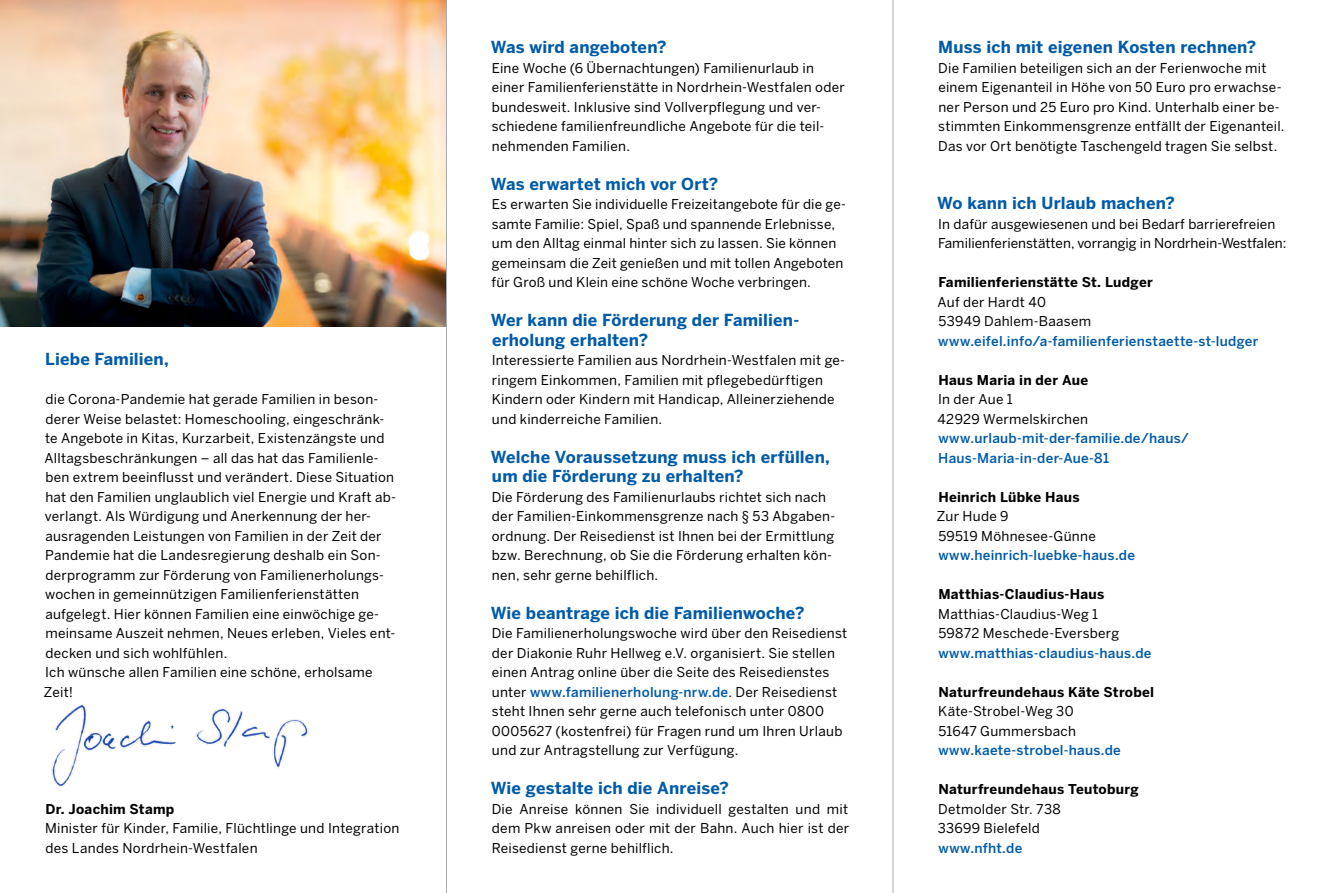
<style>
.page{position:relative;width:1331px;height:893px;background:#fff}
.page>*{position:absolute;margin:0;border:0;box-sizing:border-box;transform-origin:0 0}
.t1{font:700 16.5px/19.5px "Benton Sans";letter-spacing:.01em;color:#005ba9}
.t2{font:13.5px/19.5px "Benton Sans";letter-spacing:.015em;color:#000}
.t3{font:500 13.5px/19.5px "Benton Sans";letter-spacing:.02em;color:#005ba9}
.t4{font:700 13.5px "Benton Sans";letter-spacing:.02em;color:#000}
.s1{font-weight:500;color:#005ba9}
</style>
<div class="page">
<img style="left:51px;top:704px;width:258px;height:83px">
<img style="left:0;top:0;width:446px;height:326px">
<hr style="left:446px;top:0;width:1px;height:893px;background:#abacac">
<hr style="left:893px;top:0;width:1px;height:893px;background:#abacac">
<p class="t1" style="left:45px;top:349px;width:125px">Liebe Familien,</p>
<p class="t2" style="left:44px;top:389px;width:354px">die Corona-Pandemie hat gerade Familien in beson&shy;derer Weise belastet: Homeschooling, eingeschränk&shy;te Angebote in Kitas, Kurzarbeit, Existenzängste und Alltagsbeschränkungen – all das hat das Familienle&shy;ben extrem beeinflusst und verändert. Diese Situation hat den Familien unglaublich viel Energie und Kraft ab&shy;verlangt. Als Würdigung und Anerkennung der her&shy;ausragenden Leistungen von Familien in der Zeit der Pandemie hat die Landesregierung deshalb ein Son&shy;derprogramm zur Förderung von Familienerholungs&shy;wochen in gemeinnützigen Familienferienstätten aufgelegt. Hier können Familien eine einwöchige ge&shy;meinsame Auszeit nehmen, Neues erleben, Vieles ent&shy;decken und sich wohlfühlen.<br>Ich wünsche allen Familien eine schöne, erholsame Zeit!</p>
<p class="t4" style="left:45px;top:801px;width:131px">Dr. Joachim Stamp</p>
<p class="t2" style="left:45px;top:818px;width:356px">Minister für Kinder, Familie, Flüchtlinge und Integration des Landes Nordrhein-Westfalen</p>
<p class="t1" style="left:491px;top:37px;width:177px">Was wird angeboten?</p>
<p class="t2" style="left:492px;top:58px;width:355px">Eine Woche (6 Übernachtungen) Familienurlaub in einer Familienferienstätte in Nordrhein-Westfalen oder bundesweit. Inklusive sind Vollverpflegung und ver&shy;schiedene familienfreundliche Angebote für die teil&shy;nehmenden Familien.</p>
<p class="t1" style="left:491px;top:174px;width:229px">Was erwartet mich vor Ort?</p>
<p class="t2" style="left:492px;top:194px;width:356px">Es erwarten Sie individuelle Freizeitangebote für die ge&shy;samte Familie: Spiel, Spaß und spannende Erlebnisse, um den Alltag einmal hinter sich zu lassen. Sie können gemeinsam die Zeit genießen und mit tollen Angeboten für Groß und Klein eine schöne Woche verbringen.</p>
<p class="t1" style="left:491px;top:310px;width:310px">Wer kann die Förderung der Familien&shy;erholung erhalten?</p>
<p class="t2" style="left:492px;top:350px;width:355px">Interessierte Familien aus Nordrhein-Westfalen mit ge&shy;ringem Einkommen, Familien mit pflegebedürftigen Kindern oder Kindern mit Handicap, Alleinerziehende und kinderreiche Familien.</p>
<p class="t1" style="left:491px;top:447px;width:341px">Welche Voraussetzung muss ich erfüllen, um die Förderung zu erhalten?</p>
<p class="t2" style="left:492px;top:487px;width:345px">Die Förderung des Familienurlaubs richtet sich nach der Familien-Einkommensgrenze nach § 53 Abgaben&shy;ordnung. Der Reisedienst ist Ihnen bei der Ermittlung bzw. Berechnung, ob Sie die Förderung erhalten kön&shy;nen, sehr gerne behilflich.</p>
<p class="t1" style="left:491px;top:603px;width:315px">Wie beantrage ich die Familienwoche?</p>
<p class="t2" style="left:492px;top:623px;width:357px">Die Familienerholungswoche wird über den Reisedienst der Diakonie Ruhr Hellweg e.V. organisiert. Sie stellen einen Antrag online über die Seite des Reisedienstes unter <span class="s1">www.familienerholung-nrw.de</span>. Der Reisedienst steht Ihnen sehr gerne auch telefonisch unter 0800<br>0005627 (kostenfrei) für Fragen rund um Ihren Urlaub und zur Antragstellung zur Verfügung.</p>
<p class="t1" style="left:491px;top:778px;width:240px">Wie gestalte ich die Anreise?</p>
<p class="t2" style="left:492px;top:799px;width:359px;text-align:justify">Die Anreise können Sie individuell gestalten und mit dem Pkw anreisen oder mit der Bahn. Auch hier ist der Reisedienst gerne behilflich.</p>
<p class="t1" style="left:938px;top:37px;width:320px">Muss ich mit eigenen Kosten rechnen?</p>
<p class="t2" style="left:938px;top:58px;width:348px">Die Familien beteiligen sich an der Ferienwoche mit einem Eigenanteil in Höhe von 50 Euro pro erwachse&shy;ner Person und 25 Euro pro Kind. Unterhalb einer be&shy;stimmten Einkommensgrenze entfällt der Eigenanteil.<br>Das vor Ort benötigte Taschengeld tragen Sie selbst.</p>
<p class="t1" style="left:937px;top:193px;width:239px">Wo kann ich Urlaub machen?</p>
<p class="t2" style="left:938px;top:214px;width:350px">In dafür ausgewiesenen und bei Bedarf barrierefreien<br>Familienferienstätten, vorrangig in Nordrhein-Westfalen:</p>
<p class="t4" style="left:938px;top:274px;width:216px">Familienferienstätte St. Ludger</p>
<p class="t2" style="left:937px;top:292px;width:155px">Auf der Hardt 40<br>53949 Dahlem-Baasem</p>
<p class="t3" style="left:938px;top:331px;width:321px">www.eifel.info/a-familienferienstaette-st-ludger</p>
<p class="t4" style="left:938px;top:372px;width:151px">Haus Maria in der Aue</p>
<p class="t2" style="left:937px;top:389px;width:152px">In der Aue 1<br>42929 Wermelskirchen</p>
<p class="t3" style="left:938px;top:428px;width:252px">www.urlaub-mit-der-familie.de/haus/<br>Haus-Maria-in-der-Aue-81</p>
<p class="t4" style="left:938px;top:489px;width:143px">Heinrich Lübke Haus</p>
<p class="t2" style="left:937px;top:506px;width:160px">Zur Hude 9<br>59519 Möhnesee-Günne</p>
<p class="t3" style="left:938px;top:545px;width:198px">www.heinrich-luebke-haus.de</p>
<p class="t4" style="left:938px;top:586px;width:167px">Matthias-Claudius-Haus</p>
<p class="t2" style="left:938px;top:604px;width:183px">Matthias-Claudius-Weg 1<br>59872 Meschede-Eversberg</p>
<p class="t3" style="left:938px;top:643px;width:215px">www.matthias-claudius-haus.de</p>
<p class="t4" style="left:938px;top:684px;width:217px">Naturfreundehaus Käte Strobel</p>
<p class="t2" style="left:938px;top:701px;width:139px">Käte-Strobel-Weg 30<br>51647 Gummersbach</p>
<p class="t3" style="left:938px;top:740px;width:184px">www.kaete-strobel-haus.de</p>
<p class="t4" style="left:938px;top:781px;width:202px">Naturfreundehaus Teutoburg</p>
<p class="t2" style="left:938px;top:799px;width:125px">Detmolder Str. 738<br>33699 Bielefeld</p>
<p class="t3" style="left:938px;top:838px;width:85px">www.nfht.de</p>
</div>
